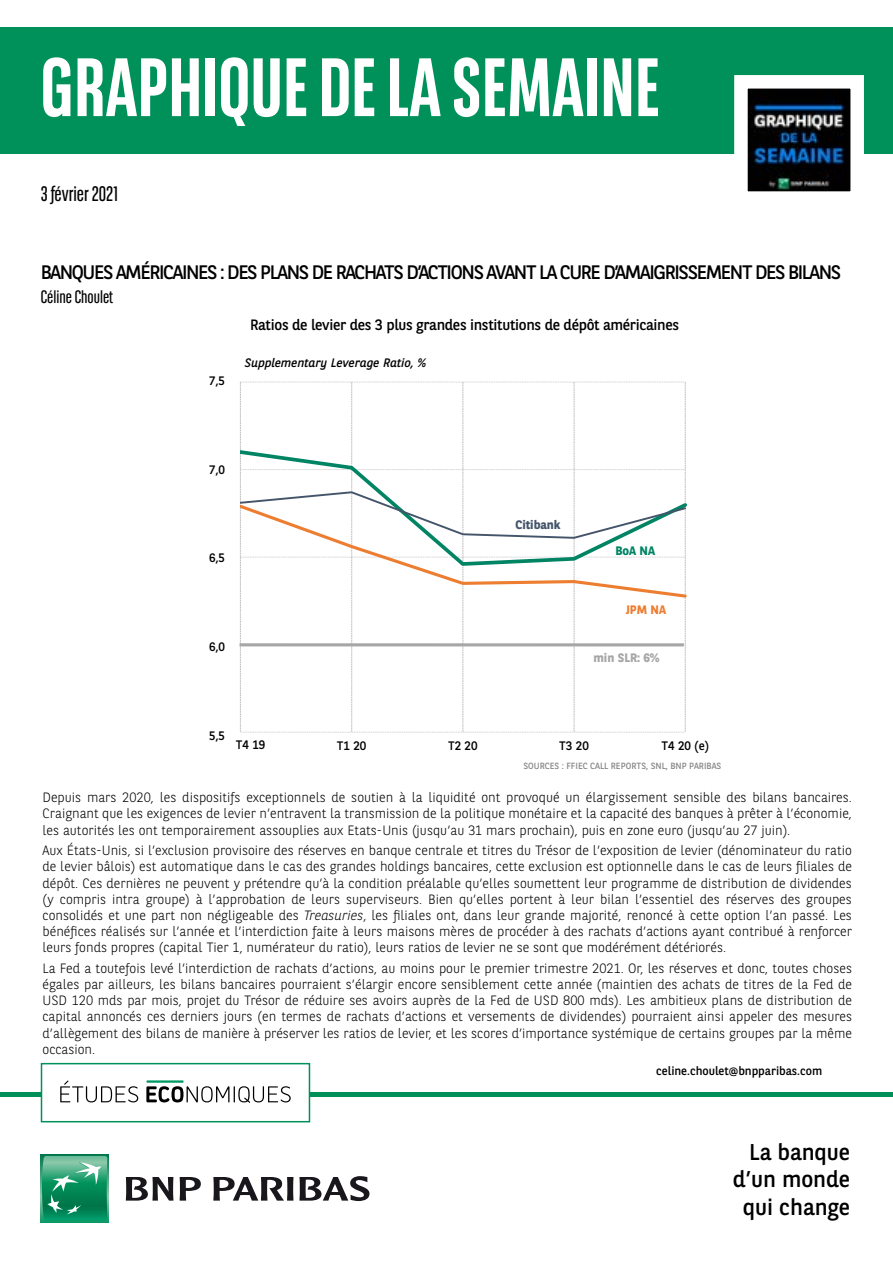
<style>
.page{position:relative;width:893px;height:1263px;background:#fff}
.page>*{position:absolute;margin:0;border:0;box-sizing:border-box;transform-origin:0 0}
.t1{font:700 82.5px "BNPP Sans Condensed";color:#fff}
.t2{font:22.8px/27.3px "BNPP Sans";color:#000;text-align:right}
.t3{font:21px "BNPP Sans Condensed";color:#000}
.t4{font:19.5px "BNPP Sans";letter-spacing:-.07em;color:#000}
.t5{font:18px "BNPP Sans Condensed";color:#000}
.t6{font:15px "BNPP Sans";letter-spacing:-.02em;color:#000}
.t7{font:300 13.5px/16.2px "BNPP Sans";color:#000;text-align:justify}
.t8{font:12.3px "BNPP Sans";color:#000}
.t9{font:italic 12.3px "BNPP Sans";color:#000}
.t10{font:700 12.3px "BNPP Sans";color:#a6a6a6}
.t11{font:700 12.3px "BNPP Sans";letter-spacing:-.005em;color:#44546a}
.t12{font:700 12.3px "BNPP Sans";color:#ed7d31}
.t13{font:700 12.3px "BNPP Sans";color:#018464}
.t14{font:12px "BNPP Sans";color:#000}
.t15{font:9px "BNPP Sans";color:#878787}
.s1{font-style:italic}
</style>
<div class="page">
<div style="left:1px;top:27px;width:892px;height:127px;background:#00915b"></div>
<hr style="left:0;top:1093px;width:893px;height:4px;background:#00915b">
<svg style="left:41px;top:1155px;width:68px;height:68px"></svg>
<svg style="left:42px;top:1156px;width:65px;height:64px;background:#35a178"></svg>
<svg style="left:126px;top:1177px;width:47px;height:23px"></svg>
<svg style="left:180px;top:1177px;width:21px;height:23px"></svg>
<svg style="left:213px;top:1176px;width:156px;height:25px"></svg>
<svg style="left:734px;top:75px;width:130px;height:117px;background:#5b646d"></svg>
<div style="left:41px;top:1063px;width:269px;height:59px;background:#fff;border:2px solid #00915b"></div>
<svg style="left:60px;top:1080px;width:78px;height:22px"></svg>
<svg style="left:146px;top:1080px;width:145px;height:23px"></svg>
<svg style="left:240px;top:382px;width:446px;height:351px"></svg>
<hr style="left:240px;top:643px;width:444px;height:3px;background:#a6a6a6">
<h1 class="t1" style="left:41px;top:39px;width:621px">GRAPHIQUE DE LA SEMAINE</h1>
<h3 class="t3" style="left:41px;top:180px;width:79px">3 février 2021</h3>
<h3 class="t4" style="left:41px;top:259px;width:802px">BANQUES AMÉRICAINES : DES PLANS DE RACHATS D’ACTIONS AVANT LA CURE D’AMAIGRISSEMENT DES BILANS</h3>
<h3 class="t5" style="left:41px;top:285px;width:74px">Céline Choulet</h3>
<p class="t6" style="left:250px;top:315px;width:431px">Ratios de levier des 3 plus grandes institutions de dépôt américaines</p>
<p class="t8" style="left:214px;top:372px;width:17px">7,5</p>
<p class="t8" style="left:209px;top:372px;width:17px">7,5</p>
<p class="t9" style="left:245px;top:355px;width:183px">Supplementary Leverage Ratio, %</p>
<p class="t8" style="left:214px;top:459px;width:17px">7,0</p>
<p class="t8" style="left:209px;top:461px;width:17px">7,0</p>
<p class="t8" style="left:214px;top:547px;width:17px">6,5</p>
<p class="t8" style="left:209px;top:550px;width:17px">6,5</p>
<p class="t8" style="left:214px;top:634px;width:17px">6,0</p>
<p class="t8" style="left:209px;top:638px;width:17px">6,0</p>
<p class="t11" style="left:515px;top:517px;width:46px">Citibank</p>
<p class="t13" style="left:615px;top:542px;width:41px">BoA NA</p>
<p class="t12" style="left:626px;top:601px;width:42px">JPM NA</p>
<p class="t10" style="left:593px;top:649px;width:68px">min SLR: 6%</p>
<p class="t8" style="left:214px;top:722px;width:17px">5,5</p>
<p class="t8" style="left:209px;top:727px;width:17px">5,5</p>
<p class="t8" style="left:226px;top:737px;width:31px">T4 19</p>
<p class="t8" style="left:337px;top:737px;width:31px">T1 20</p>
<p class="t8" style="left:448px;top:737px;width:31px">T2 20</p>
<p class="t8" style="left:559px;top:737px;width:31px">T3 20</p>
<p class="t8" style="left:662px;top:737px;width:49px">T4 20 (e)</p>
<p class="t8" style="left:236px;top:737px;width:31px">T4 19</p>
<p class="t15" style="left:523px;top:760px;width:200px">SOURCES : FFIEC CALL REPORTS, SNL, BNP PARIBAS</p>
<p class="t7" style="left:43px;top:789px;width:811px">Depuis mars 2020, les dispositifs exceptionnels de soutien à la liquidité ont provoqué un élargissement sensible des bilans bancaires.<br>Craignant que les exigences de levier n’entravent la transmission de la politique monétaire et la capacité des banques à prêter à l’économie, les autorités les ont temporairement assouplies aux Etats-Unis (jusqu’au 31 mars prochain), puis en zone euro (jusqu’au 27 juin).</p>
<p class="t7" style="left:43px;top:842px;width:811px">Aux États-Unis, si l’exclusion provisoire des réserves en banque centrale et titres du Trésor de l’exposition de levier (dénominateur du ratio de levier bâlois) est automatique dans le cas des grandes holdings bancaires, cette exclusion est optionnelle dans le cas de leurs filiales de dépôt. Ces dernières ne peuvent y prétendre qu’à la condition préalable qu’elles soumettent leur programme de distribution de dividendes (y compris intra groupe) à l’approbation de leurs superviseurs. Bien qu’elles portent à leur bilan l’essentiel des réserves des groupes consolidés et une part non négligeable des <span class="s1">Treasuries</span>, les filiales ont, dans leur grande majorité, renoncé à cette option l’an passé. Les bénéfices réalisés sur l’année et l’interdiction faite à leurs maisons mères de procéder à des rachats d’actions ayant contribué à renforcer leurs fonds propres (capital Tier 1, numérateur du ratio), leurs ratios de levier ne se sont que modérément détériorés.</p>
<p class="t7" style="left:43px;top:959px;width:811px">La Fed a toutefois levé l’interdiction de rachats d’actions, au moins pour le premier trimestre 2021. Or, les réserves et donc, toutes choses égales par ailleurs, les bilans bancaires pourraient s’élargir encore sensiblement cette année (maintien des achats de titres de la Fed de USD 120 mds par mois, projet du Trésor de réduire ses avoirs auprès de la Fed de USD 800 mds). Les ambitieux plans de distribution de capital annoncés ces derniers jours (en termes de rachats d’actions et versements de dividendes) pourraient ainsi appeler des mesures d’allègement des bilans de manière à préserver les ratios de levier, et les scores d’importance systémique de certains groupes par la même occasion.</p>
<p class="t14" style="left:656px;top:1063px;width:168px">celine.choulet@bnpparibas.com</p>
<h2 class="t2" style="left:733px;top:1137px;width:119px">La banque d’un monde qui change</h2>
</div>
